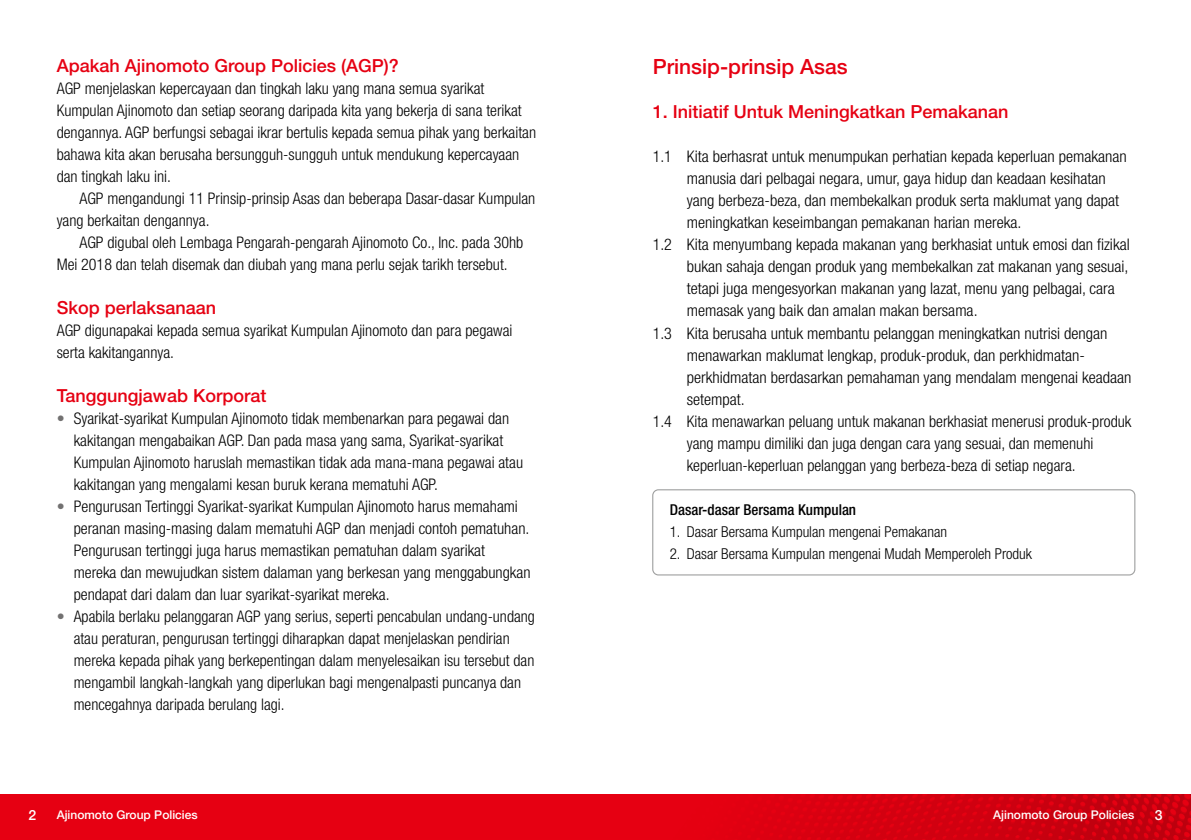
<style>
.page{position:relative;width:1191px;height:840px;background:#fff}
.page>*{position:absolute;margin:0;border:0;box-sizing:border-box;transform-origin:0 0}
.t1{font:500 21px "Helvetica Neue LT Std";color:#e60012}
.t2{font:500 18px "Helvetica Neue LT Std";color:#e60012}
.t3{font:300 condensed 16px/22px "Helvetica Neue LT Std";color:#000}
.t4{font:300 condensed 15px "Helvetica Neue LT Std";color:#000}
.t5{font:500 condensed 15px "Helvetica Neue LT Std";color:#000}
.t6{font:500 14px "Helvetica Neue LT Std";color:#fff}
.t7{font:500 12px "Helvetica Neue LT Std";color:#fff}
.s1{color:#727171}
</style>
<div class="page">
<div style="left:0;top:794px;width:1191px;height:45px;background:#e60012"></div>
<img style="left:766px;top:794px;width:425px;height:45px">
<div style="left:652px;top:489px;width:483px;height:86px;border:1px solid #9fa0a0;border-radius:6px"></div>
<p class="t2" style="left:57px;top:54px;width:344px">Apakah Ajinomoto Group Policies (AGP)?</p>
<p class="t3" style="left:57px;top:77px;width:481px">AGP menjelaskan kepercayaan dan tingkah laku yang mana semua syarikat Kumpulan Ajinomoto dan setiap seorang daripada kita yang bekerja di sana terikat dengannya. AGP berfungsi sebagai ikrar bertulis kepada semua pihak yang berkaitan bahawa kita akan berusaha bersungguh-sungguh untuk mendukung kepercayaan dan tingkah laku ini.</p>
<p class="t3" style="left:57px;top:187px;width:480px;text-indent:23px">AGP mengandungi 11 Prinsip-prinsip Asas dan beberapa Dasar-dasar Kumpulan yang berkaitan dengannya.</p>
<p class="t3" style="left:57px;top:231px;width:468px;text-indent:23px">AGP digubal oleh Lembaga Pengarah-pengarah Ajinomoto Co., Inc. pada 30hb<br>Mei 2018 dan telah disemak dan diubah yang mana perlu sejak tarikh tersebut.</p>
<p class="t2" style="left:57px;top:296px;width:161px">Skop perlaksanaan</p>
<p class="t3" style="left:57px;top:319px;width:457px">AGP digunapakai kepada semua syarikat Kumpulan Ajinomoto dan para pegawai serta kakitangannya.</p>
<p class="t2" style="left:57px;top:384px;width:211px">Tanggungjawab Korporat</p>
<p class="t3" style="left:74px;top:407px;width:451px;text-indent:-17px"><span class="s1">•</span> Syarikat-syarikat Kumpulan Ajinomoto tidak membenarkan para pegawai dan kakitangan mengabaikan AGP. Dan pada masa yang sama, Syarikat-syarikat Kumpulan Ajinomoto haruslah memastikan tidak ada mana-mana pegawai atau kakitangan yang mengalami kesan buruk kerana mematuhi AGP.</p>
<p class="t3" style="left:74px;top:495px;width:458px;text-indent:-17px"><span class="s1">•</span> Pengurusan Tertinggi Syarikat-syarikat Kumpulan Ajinomoto harus memahami peranan masing-masing dalam mematuhi AGP dan menjadi contoh pematuhan.<br>Pengurusan tertinggi juga harus memastikan pematuhan dalam syarikat mereka dan mewujudkan sistem dalaman yang berkesan yang menggabungkan pendapat dari dalam dan luar syarikat-syarikat mereka.</p>
<p class="t3" style="left:74px;top:605px;width:462px;text-indent:-17px"><span class="s1">•</span> Apabila berlaku pelanggaran AGP yang serius, seperti pencabulan undang-undang atau peraturan, pengurusan tertinggi diharapkan dapat menjelaskan pendirian mereka kepada pihak yang berkepentingan dalam menyelesaikan isu tersebut dan mengambil langkah-langkah yang diperlukan bagi mengenalpasti puncanya dan mencegahnya daripada berulang lagi.</p>
<h1 class="t1" style="left:653px;top:54px;width:196px">Prinsip-prinsip Asas</h1>
<p class="t2" style="left:653px;top:101px;width:357px">1. Initiatif Untuk Meningkatkan Pemakanan</p>
<p class="t3" style="left:653px;top:145px;width:475px">1.1 Kita berhasrat untuk menumpukan perhatian kepada keperluan pemakanan</p>
<p class="t3" style="left:687px;top:167px;width:420px">manusia dari pelbagai negara, umur, gaya hidup dan keadaan kesihatan</p>
<p class="t3" style="left:687px;top:189px;width:434px">yang berbeza-beza, dan membekalkan produk serta maklumat yang dapat</p>
<p class="t3" style="left:687px;top:211px;width:336px">meningkatkan keseimbangan pemakanan harian mereka.</p>
<p class="t3" style="left:653px;top:233px;width:478px">1.2 Kita menyumbang kepada makanan yang berkhasiat untuk emosi dan fizikal</p>
<p class="t3" style="left:687px;top:255px;width:443px">bukan sahaja dengan produk yang membekalkan zat makanan yang sesuai,</p>
<p class="t3" style="left:687px;top:277px;width:429px">tetapi juga mengesyorkan makanan yang lazat, menu yang pelbagai, cara</p>
<p class="t3" style="left:687px;top:299px;width:292px">memasak yang baik dan amalan makan bersama.</p>
<p class="t3" style="left:653px;top:321px;width:456px">1.3 Kita berusaha untuk membantu pelanggan meningkatkan nutrisi dengan</p>
<p class="t3" style="left:687px;top:343px;width:400px">menawarkan maklumat lengkap, produk-produk, dan perkhidmatan-</p>
<p class="t3" style="left:687px;top:365px;width:446px">perkhidmatan berdasarkan pemahaman yang mendalam mengenai keadaan</p>
<p class="t3" style="left:687px;top:387px;width:59px">setempat.</p>
<p class="t3" style="left:653px;top:409px;width:480px">1.4 Kita menawarkan peluang untuk makanan berkhasiat menerusi produk-produk</p>
<p class="t3" style="left:687px;top:431px;width:408px">yang mampu dimiliki dan juga dengan cara yang sesuai, dan memenuhi</p>
<p class="t3" style="left:687px;top:453px;width:390px">keperluan-keperluan pelanggan yang berbeza-beza di setiap negara.</p>
<p class="t5" style="left:670px;top:500px;width:188px">Dasar-dasar Bersama Kumpulan</p>
<p class="t4" style="left:670px;top:522px;width:279px">1. Dasar Bersama Kumpulan mengenai Pemakanan</p>
<p class="t4" style="left:670px;top:544px;width:364px">2. Dasar Bersama Kumpulan mengenai Mudah Memperoleh Produk</p>
<p class="t6" style="left:28px;top:806px;width:9px">2</p>
<p class="t7" style="left:57px;top:806px;width:142px">Ajinomoto Group Policies</p>
<p class="t7" style="left:993px;top:806px;width:142px">Ajinomoto Group Policies</p>
<p class="t6" style="left:1154px;top:806px;width:9px">3</p>
</div>
